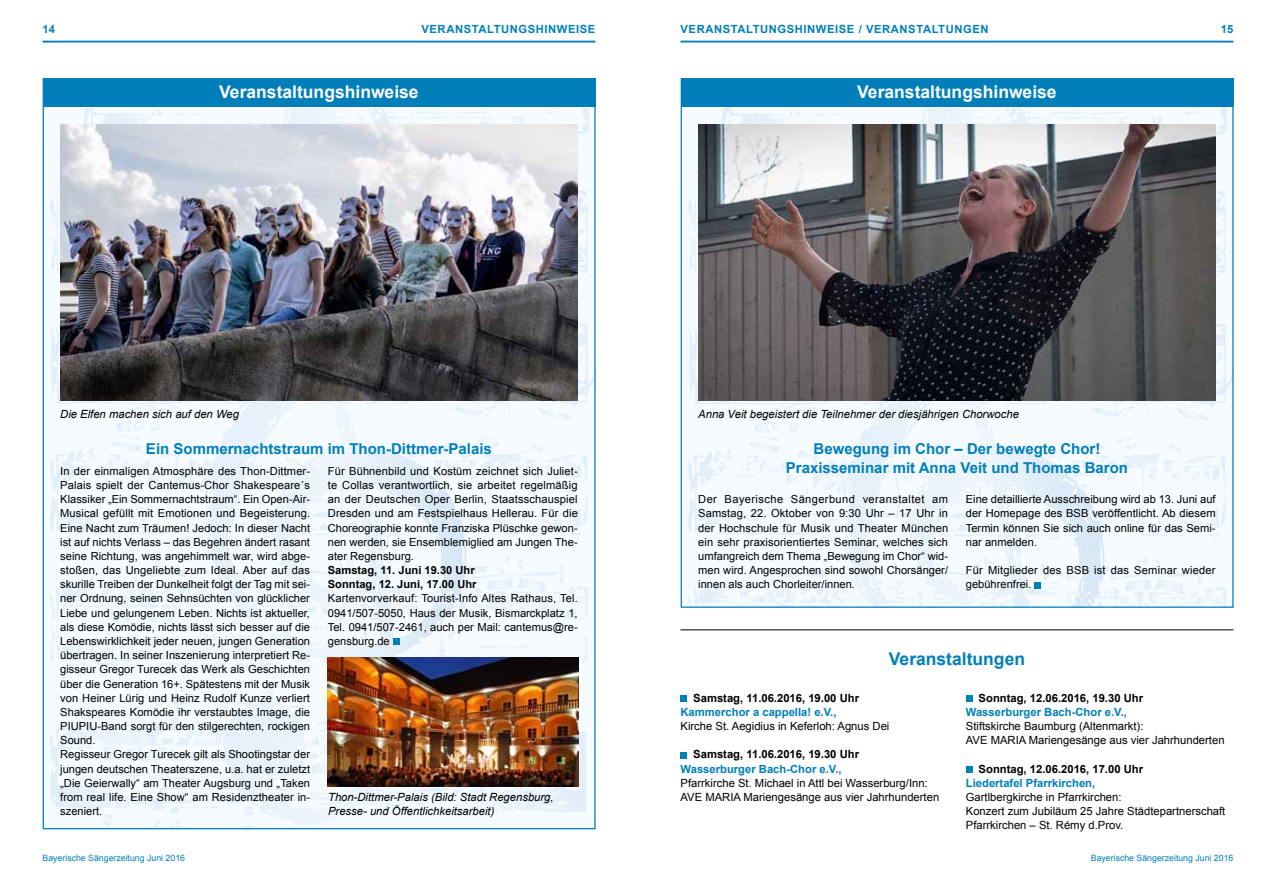
<style>
.page{position:relative;width:1276px;height:886px;background:#fff}
.page>*{position:absolute;margin:0;border:0;box-sizing:border-box;transform-origin:0 0}
.t1{font:700 17.5px "Arial";color:#fff}
.t2{font:700 17.5px "Arial";color:#007fba}
.t3{font:700 15px/18.8px "Arial";color:#007fba;text-align:center}
.t4{font:11.25px/14.1px "Arial";color:#000}
.t5{font:italic 11.25px/14.1px "Arial";color:#000}
.t6{font:700 11.25px "Arial";color:#000}
.t7{font:700 11.25px "Arial";color:#007fba}
.t8{font:700 11.25px "Arial";letter-spacing:.05em;color:#007fba}
.t9{font:11.12px/14.1px "Arial";color:#000;text-align:justify}
.t10{font:700 11.12px/14.1px "Arial";color:#000}
.t11{font:8.75px "Arial";color:#007fba}
</style>
<div class="page">
<hr style="left:43px;top:41px;width:552px;height:2px;background:#007fba">
<hr style="left:680px;top:41px;width:553px;height:2px;background:#007fba">
<img style="left:49px;top:108px;width:544px;height:719px">
<img style="left:682px;top:106px;width:549px;height:500px">
<div style="left:43px;top:78px;width:552px;height:28px;background:#007eb9"></div>
<div style="left:680px;top:78px;width:553px;height:28px;background:#007eb9"></div>
<div style="left:1034px;top:582px;width:7px;height:6px;background:#007eb9"></div>
<div style="left:393px;top:638px;width:6px;height:7px;background:#007eb9"></div>
<img style="left:698px;top:125px;width:517px;height:275px">
<img style="left:60px;top:125px;width:518px;height:275px">
<img style="left:328px;top:657px;width:250px;height:129px">
<div style="left:680px;top:695px;width:7px;height:7px;background:#007fba"></div>
<div style="left:680px;top:752px;width:7px;height:6px;background:#007fba"></div>
<div style="left:966px;top:695px;width:6px;height:7px;background:#007fba"></div>
<svg style="left:966px;top:766px;width:6px;height:6px"></svg>
<hr style="left:680px;top:629px;width:553px;height:1px;background:#000">
<p class="t7" style="left:43px;top:22px;width:14px">14</p>
<p class="t8" style="left:421px;top:22px;width:175px">VERANSTALTUNGSHINWEISE</p>
<p class="t8" style="left:680px;top:22px;width:309px">VERANSTALTUNGSHINWEISE / VERANSTALTUNGEN</p>
<p class="t7" style="left:1221px;top:22px;width:14px">15</p>
<h1 class="t1" style="left:219px;top:80px;width:201px">Veranstaltungshinweise</h1>
<h1 class="t1" style="left:857px;top:80px;width:201px">Veranstaltungshinweise</h1>
<p class="t5" style="left:60px;top:407px;width:180px">Die Elfen machen sich auf den Weg</p>
<p class="t5" style="left:698px;top:407px;width:322px">Anna Veit begeistert die Teilnehmer der diesjährigen Chorwoche</p>
<h2 class="t3" style="left:146px;top:440px;width:347px">Ein Sommernachtstraum im Thon-Dittmer-Palais</h2>
<p class="t9" style="left:60px;top:464px;width:251px;text-align:left">In der einmaligen Atmosphäre des Thon-Dittmer-Palais spielt der Cantemus-Chor Shakespeare´s Klassiker „Ein Sommernachtstraum“. Ein Open-Air-Musical gefüllt mit Emotionen und Begeisterung.<br>Eine Nacht zum Träumen! Jedoch: In dieser Nacht ist auf nichts Verlass – das Begehren ändert rasant seine Richtung, was angehimmelt war, wird abge&shy;stoßen, das Ungeliebte zum Ideal. Aber auf das skurille Treiben der Dunkelheit folgt der Tag mit sei&shy;ner Ordnung, seinen Sehnsüchten von glücklicher Liebe und gelungenem Leben. Nichts ist aktueller, als diese Komödie, nichts lässt sich besser auf die Lebenswirklichkeit jeder neuen, jungen Generation übertragen. In seiner Inszenierung interpretiert Re&shy;gisseur Gregor Turecek das Werk als Geschichten über die Generation 16+. Spätestens mit der Musik von Heiner Lürig und Heinz Rudolf Kunze verliert Shakspeares Komödie ihr verstaubtes Image, die PIUPIU-Band sorgt für den stilgerechten, rockigen Sound.<br>Regisseur Gregor Turecek gilt als Shootingstar der jungen deutschen Theaterszene, u.a. hat er zuletzt „Die Geierwally“ am Theater Augsburg und „Taken from real life. Eine Show“ am Residenztheater in&shy;szeniert.</p>
<p class="t9" style="left:328px;top:464px;width:251px">Für Bühnenbild und Kostüm zeichnet sich Juliet&shy;te Collas verantwortlich, sie arbeitet regelmäßig an der Deutschen Oper Berlin, Staatsschauspiel Dresden und am Festspielhaus Hellerau. Für die Choreographie konnte Franziska Plüschke gewon&shy;nen werden, sie Ensemblemiglied am Jungen The&shy;ater Regensburg.</p>
<p class="t10" style="left:328px;top:563px;width:150px">Samstag, 11. Juni 19.30 Uhr<br>Sonntag, 12. Juni, 17.00 Uhr</p>
<p class="t9" style="left:328px;top:592px;width:251px">Kartenvorverkauf: Tourist-Info Altes Rathaus, Tel.<br>0941/507-5050, Haus der Musik, Bismarckplatz 1, Tel. 0941/507-2461, auch per Mail: cantemus@re&shy;gensburg.de</p>
<p class="t5" style="left:328px;top:790px;width:227px">Thon-Dittmer-Palais (Bild: Stadt Regensburg,<br>Presse- und Öffentlichkeitsarbeit)</p>
<h2 class="t3" style="left:786px;top:440px;width:344px">Bewegung im Chor – Der bewegte Chor!<br>Praxisseminar mit Anna Veit und Thomas Baron</h2>
<p class="t9" style="left:698px;top:492px;width:251px">Der Bayerische Sängerbund veranstaltet am Samstag, 22. Oktober von 9:30 Uhr – 17 Uhr in der Hochschule für Musik und Theater München ein sehr praxisorientiertes Seminar, welches sich umfangreich dem Thema „Bewegung im Chor“ wid&shy;men wird. Angesprochen sind sowohl Chorsänger/ innen als auch Chorleiter/innen.</p>
<p class="t9" style="left:966px;top:492px;width:251px">Eine detaillierte Ausschreibung wird ab 13. Juni auf der Homepage des BSB veröffentlicht. Ab diesem Termin können Sie sich auch online für das Semi&shy;nar anmelden.</p>
<p class="t9" style="left:966px;top:563px;width:251px">Für Mitglieder des BSB ist das Seminar wieder gebührenfrei.</p>
<h1 class="t2" style="left:889px;top:647px;width:138px">Veranstaltungen</h1>
<p class="t6" style="left:693px;top:690px;width:167px">Samstag, 11.06.2016, 19.00 Uhr</p>
<p class="t7" style="left:680px;top:704px;width:157px">Kammerchor a cappella! e.V.,</p>
<p class="t4" style="left:680px;top:719px;width:210px">Kirche St. Aegidius in Keferloh: Agnus Dei</p>
<p class="t6" style="left:693px;top:747px;width:167px">Samstag, 11.06.2016, 19.30 Uhr</p>
<p class="t7" style="left:680px;top:761px;width:163px">Wasserburger Bach-Chor e.V.,</p>
<p class="t4" style="left:680px;top:776px;width:260px">Pfarrkirche St. Michael in Attl bei Wasserburg/Inn:<br>AVE MARIA Mariengesänge aus vier Jahrhunderten</p>
<p class="t6" style="left:978px;top:690px;width:166px">Sonntag, 12.06.2016, 19.30 Uhr</p>
<p class="t7" style="left:966px;top:704px;width:163px">Wasserburger Bach-Chor e.V.,</p>
<p class="t4" style="left:966px;top:719px;width:260px">Stiftskirche Baumburg (Altenmarkt):<br>AVE MARIA Mariengesänge aus vier Jahrhunderten</p>
<p class="t6" style="left:978px;top:761px;width:166px">Sonntag, 12.06.2016, 17.00 Uhr</p>
<p class="t7" style="left:966px;top:775px;width:131px">Liedertafel Pfarrkirchen,</p>
<p class="t4" style="left:966px;top:790px;width:261px">Gartlbergkirche in Pfarrkirchen:<br>Konzert zum Jubiläum 25 Jahre Städtepartnerschaft<br>Pfarrkirchen – St. Rémy d.Prov.</p>
<p class="t11" style="left:43px;top:852px;width:144px">Bayerische Sängerzeitung Juni 2016</p>
<p class="t11" style="left:1091px;top:852px;width:144px">Bayerische Sängerzeitung Juni 2016</p>
</div>
